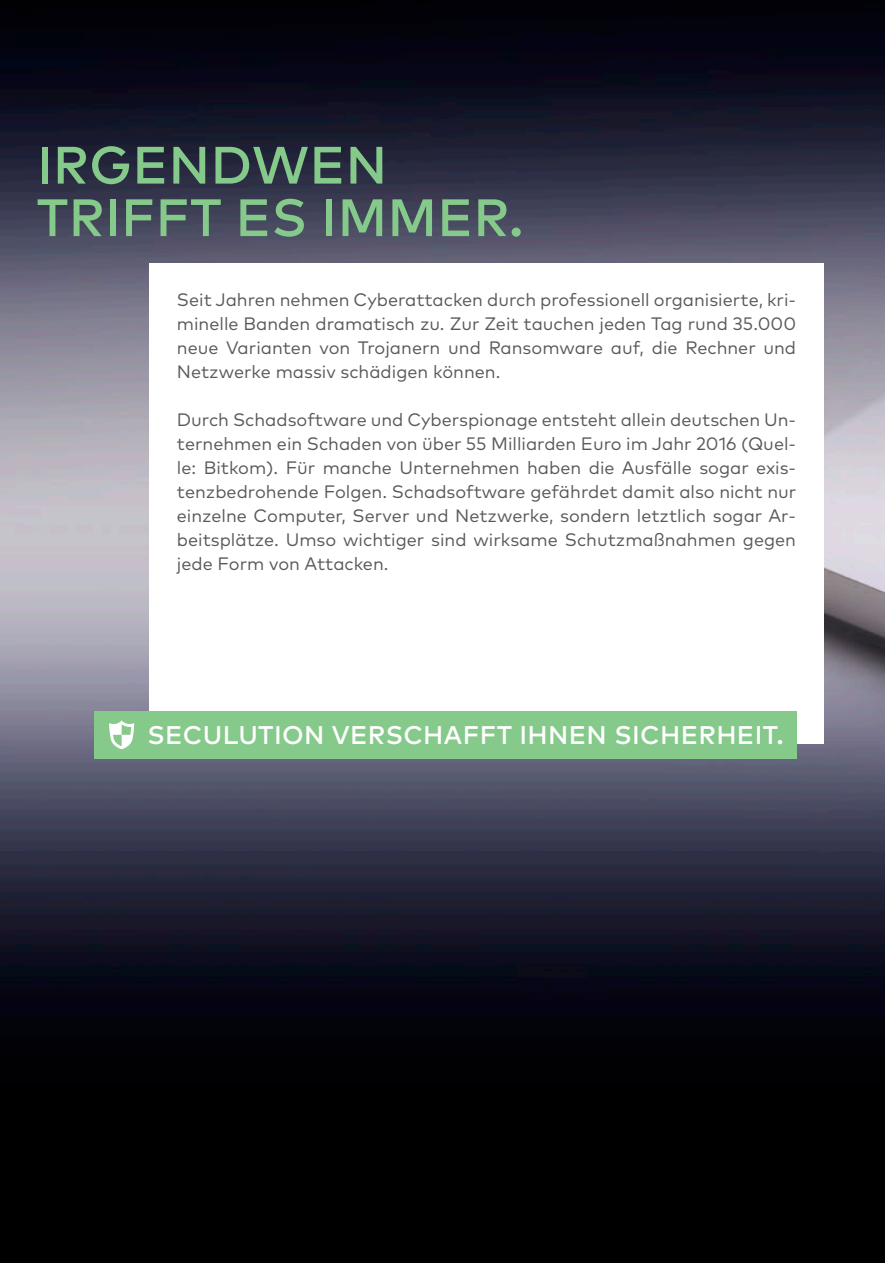
<style>
.page{position:relative;width:885px;height:1263px;background:#fff}
.page>*{position:absolute;margin:0;border:0;box-sizing:border-box;transform-origin:0 0}
.t1{font:500 52.5px/52.5px "Mark OT";letter-spacing:.005em;color:#85c98b}
.t2{font:500 25.5px "Mark OT";letter-spacing:.015em;color:#fff}
.t3{font:18px/24px "Mark OT";color:#58595b;text-align:justify}
</style>
<div class="page">
<img style="left:0;top:0;width:884px;height:1263px">
<div style="left:149px;top:264px;width:674px;height:480px;background:#fff"></div>
<div style="left:94px;top:711px;width:702px;height:47px;background:#85c98b"></div>
<svg style="left:109px;top:720px;width:25px;height:29px"></svg>
<h1 class="t1" style="left:37px;top:137px;width:488px">IRGENDWEN<br>TRIFFT ES IMMER.</h1>
<p class="t3" style="left:177px;top:287px;width:620px">Seit Jahren nehmen Cyberattacken durch professionell organisierte, kri&shy;minelle Banden dramatisch zu. Zur Zeit tauchen jeden Tag rund 35.000 neue Varianten von Trojanern und Ransomware auf, die Rechner und Netzwerke massiv schädigen können.</p>
<p class="t3" style="left:177px;top:407px;width:621px">Durch Schadsoftware und Cyberspionage entsteht allein deutschen Un&shy;ternehmen ein Schaden von über 55 Milliarden Euro im Jahr 2016 (Quel&shy;le: Bitkom). Für manche Unternehmen haben die Ausfälle sogar exis&shy;tenzbedrohende Folgen. Schadsoftware gefährdet damit also nicht nur einzelne Computer, Server und Netzwerke, sondern letztlich sogar Ar&shy;beitsplätze. Umso wichtiger sind wirksame Schutzmaßnahmen gegen jede Form von Attacken.</p>
<h2 class="t2" style="left:147px;top:719px;width:637px">SECULUTION VERSCHAFFT IHNEN SICHERHEIT.</h2>
</div>
